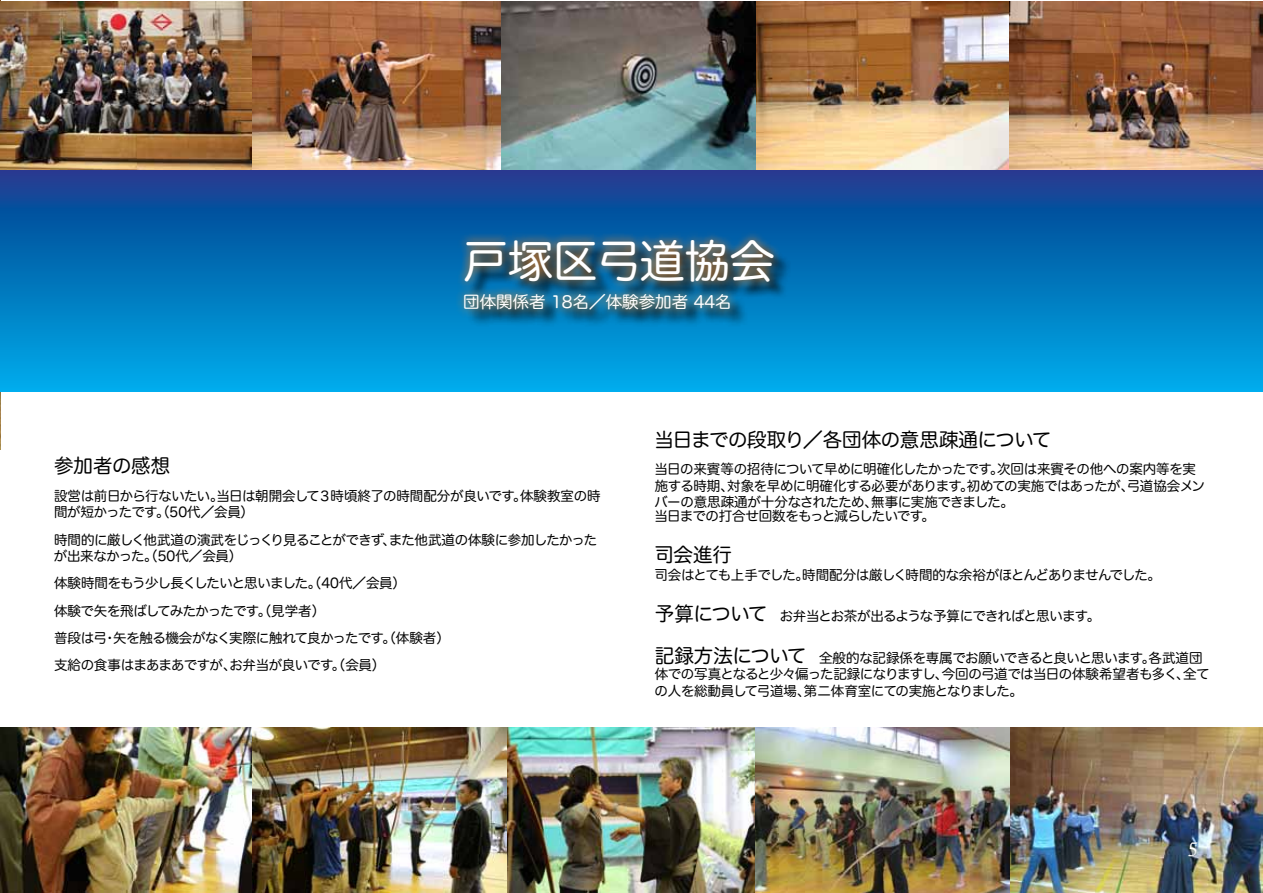
<style>
.page{position:relative;width:1263px;height:893px;background:#fff}
.page>*{position:absolute;margin:0;border:0;box-sizing:border-box;transform-origin:0 0}
.t1{font:45px "Hira Maru Pro N W4";color:#fff}
.t2{font:21px "Apple Chancery";color:#fff}
.t3{font:19.5px "Hira Maru Pro N W4";letter-spacing:-.02em;color:#000}
.t4{font:16.5px "Hira Maru Pro N W4";color:#fff}
.t5{font:13.5px/16.5px "Hira Maru Pro N W4";letter-spacing:-.035em;color:#000}
.t6{font:13.5px "Hira Maru Pro N W4";letter-spacing:-.055em;color:#000}
.s1{font-size:19.5px}
</style>
<div class="page">
<img style="left:0;top:0;width:1px;height:449px">
<img style="left:0;top:2px;width:501px;height:169px">
<img style="left:501px;top:2px;width:762px;height:169px">
<img style="left:760px;top:727px;width:503px;height:166px">
<img style="left:0;top:727px;width:252px;height:166px">
<svg style="left:0;top:171px;width:1263px;height:220px;background:#0574bb"></svg>
<img style="left:252px;top:727px;width:508px;height:166px">
<svg style="left:466px;top:242px;width:325px;height:85px;background:#007ebd"></svg>
<svg style="left:454px;top:230px;width:328px;height:88px;background:#2f637e"></svg>
<h1 class="t1" style="left:463px;top:222px;width:313px">戸塚区弓道協会</h1>
<p class="t4" style="left:463px;top:288px;width:270px">団体関係者 18名／体験参加者 44名</p>
<h3 class="t3" style="left:54px;top:449px;width:118px">参加者の感想</h3>
<p class="t5" style="left:54px;top:487px;width:548px">設営は前日から行ないたい。当日は朝開会して３時頃終了の時間配分が良いです。体験教室の時間が短かったです。（50代／会員）　　</p>
<p class="t5" style="left:54px;top:530px;width:545px">時間的に厳しく他武道の演武をじっくり見ることができず、また他武道の体験に参加したかったが出来なかった。（50代／会員）</p>
<p class="t5" style="left:54px;top:569px;width:397px;line-height:27.3px">体験時間をもう少し長くしたいと思いました。（40代／会員）<br>体験で矢を飛ばしてみたかったです。（見学者）<br>普段は弓・矢を触る機会がなく実際に触れて良かったです。（体験者）支給の食事はまあまあですが、お弁当が良いです。（会員）</p>
<h3 class="t3" style="left:654px;top:423px;width:399px">当日までの段取り／各団体の意思疎通について</h3>
<p class="t5" style="left:654px;top:460px;width:552px">当日の来賓等の招待について早めに明確化したかったです。次回は来賓その他への案内等を実施する時期、対象を早めに明確化する必要があります。初めての実施ではあったが、弓道協会メンバーの意思疎通が十分なされたため、無事に実施できました。</p>
<p class="t6" style="left:654px;top:504px;width:282px">当日までの打合せ回数をもっと減らしたいです。</p>
<h3 class="t3" style="left:654px;top:538px;width:79px">司会進行</h3>
<p class="t6" style="left:654px;top:564px;width:508px">司会はとても上手でした。時間配分は厳しく時間的な余裕がほとんどありませんでした。</p>
<p class="t6" style="left:655px;top:605px;width:447px"><span class="s1">予算について</span>　お弁当とお茶が出るような予算にできればと思います。</p>
<p class="t5" style="left:655px;top:648px;width:556px"><span class="s1">記録方法について</span>　全般的な記録係を専属でお願いできると良いと思います。各武道団体での写真となると少々偏った記録になりますし、今回の弓道では当日の体験希望者も多く、全ての人を総動員して弓道場、第二体育室にての実施となりました。</p>
<h2 class="t2" style="left:1188px;top:830px;width:12px">5</h2>
</div>
